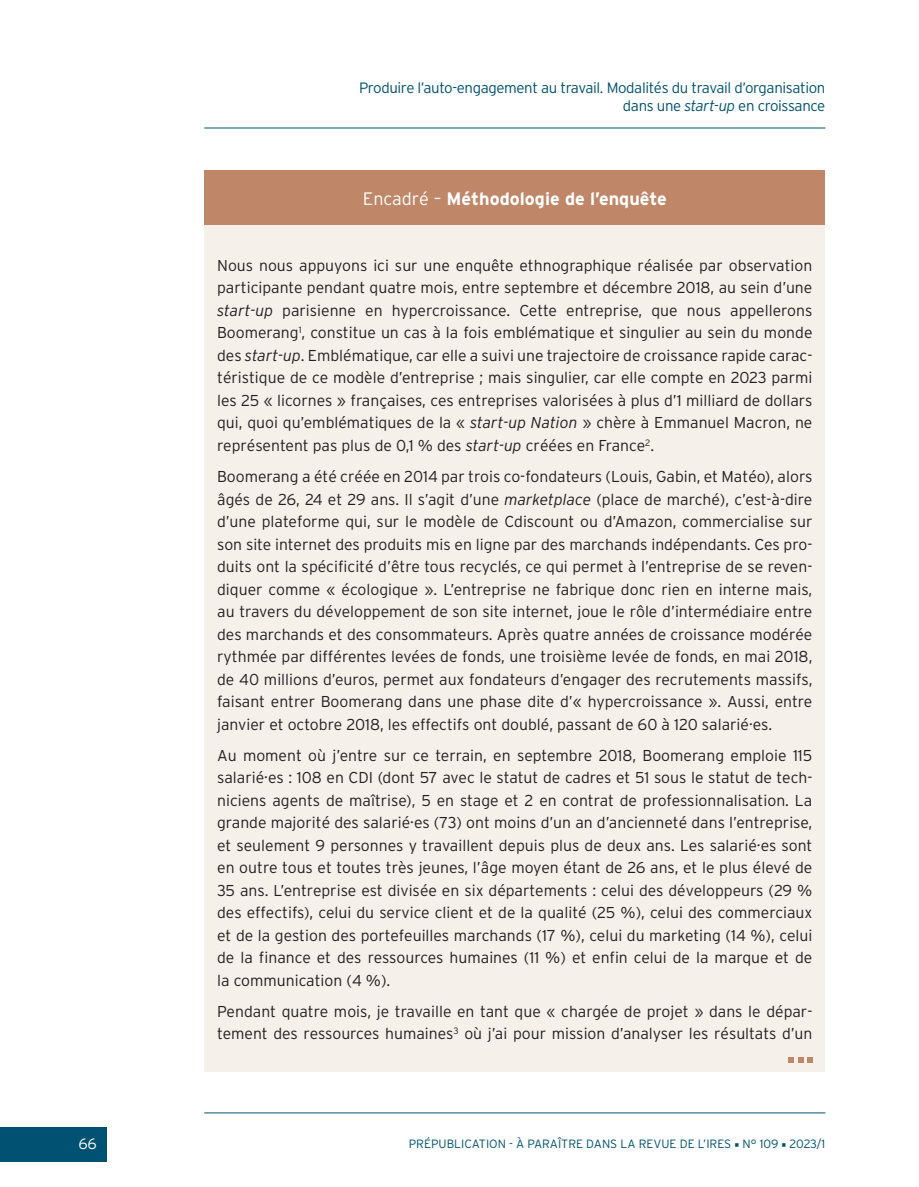
<style>
.page{position:relative;width:919px;height:1187px;background:#fff}
.page>*{position:absolute;margin:0;border:0;box-sizing:border-box;transform-origin:0 0}
.TITRE_ENCADRE{font:700 18px "Interstate";color:#fff}
.ENCADRE{font:300 15.75px/22.5px "Interstate";color:#231f20;text-align:justify}
.t1{font:300 15px/18px "Interstate";letter-spacing:-.025em;color:#015272;text-align:right}
.t2{font:300 15px "Interstate";color:#fff}
.t3{font:300 12px "Interstate";color:#015272}
.s1{font-style:italic}
.s2{font-weight:300}
.s3{font-family:"Minion Pro";font-weight:400}
</style>
<div class="page">
<div style="left:0;top:1127px;width:106px;height:34px;background:#015272"></div>
<hr style="left:204px;top:128px;width:621px;height:1px;background:#015272">
<hr style="left:204px;top:1112px;width:621px;height:1px;background:#015272">
<div style="left:204px;top:170px;width:621px;height:55px;background:#bf8667"></div>
<div style="left:204px;top:225px;width:621px;height:846px;background:#f6f0ea"></div>
<svg style="left:788px;top:1057px;width:24px;height:5px"></svg>
<p class="t1" style="left:359px;top:78px;width:468px">Produire l’auto-engagement au travail. Modalités du travail d’organisation dans une <span class="s1">start-up</span> en croissance</p>
<p class="TITRE_ENCADRE" style="left:363px;top:189px;width:305px"><span class="s2">Encadré –</span> Méthodologie de l’enquête</p>
<p class="ENCADRE" style="left:217px;top:254px;width:596px">Nous nous appuyons ici sur une enquête ethnographique réalisée par observation participante pendant quatre mois, entre septembre et décembre 2018, au sein d’une <span class="s1">start-up</span> parisienne en hypercroissance. Cette entreprise, que nous appellerons Boomerang<sup>1</sup>, constitue un cas à la fois emblématique et singulier au sein du monde des <span class="s1">start-up</span>. Emblématique, car elle a suivi une trajectoire de croissance rapide carac&shy;téristique de ce modèle d’entreprise ; mais singulier, car elle compte en 2023 parmi les 25 « licornes » françaises, ces entreprises valorisées à plus d’1 milliard de dollars qui, quoi qu’emblématiques de la « <span class="s1">start-up Nation</span> » chère à Emmanuel Macron, ne représentent pas plus de 0,1 % des <span class="s1">start-up</span> créées en France<sup>2</sup>.</p>
<p class="ENCADRE" style="left:217px;top:465px;width:596px">Boomerang a été créée en 2014 par trois co-fondateurs (Louis, Gabin, et Matéo), alors âgés de 26, 24 et 29 ans. Il s’agit d’une <span class="s1">marketplace</span> (place de marché), c’est-à-dire d’une plateforme qui, sur le modèle de Cdiscount ou d’Amazon, commercialise sur son site internet des produits mis en ligne par des marchands indépendants. Ces pro&shy;duits ont la spécificité d’être tous recyclés, ce qui permet à l’entreprise de se reven&shy;diquer comme « écologique ». L’entreprise ne fabrique donc rien en interne mais, au travers du développement de son site internet, joue le rôle d’intermédiaire entre des marchands et des consommateurs. Après quatre années de croissance modérée rythmée par différentes levées de fonds, une troisième levée de fonds, en mai 2018, de 40 millions d’euros, permet aux fondateurs d’engager des recrutements massifs, faisant entrer Boomerang dans une phase dite d’« hypercroissance ». Aussi, entre janvier et octobre 2018, les effectifs ont doublé, passant de 60 à 120 salarié·es.</p>
<p class="ENCADRE" style="left:217px;top:743px;width:596px">Au moment où j’entre sur ce terrain, en septembre 2018, Boomerang emploie 115 salarié·es : 108 en CDI (dont 57 avec le statut de cadres et 51 sous le statut de tech&shy;niciens agents de maîtrise), 5 en stage et 2 en contrat de professionnalisation. La grande majorité des salarié·es (73) ont moins d’un an d’ancienneté dans l’entreprise, et seulement 9 personnes y travaillent depuis plus de deux ans. Les salarié·es sont en outre tous et toutes très jeunes, l’âge moyen étant de 26 ans, et le plus élevé de 35 ans. L’entreprise est divisée en six départements : celui des développeurs (29 % des effectifs), celui du service client et de la qualité (25 %), celui des commerciaux et de la gestion des portefeuilles marchands (17 %), celui du marketing (14 %), celui de la finance et des ressources humaines (11 %) et enfin celui de la marque et de la communication (4 %).</p>
<p class="ENCADRE" style="left:217px;top:999px;width:596px">Pendant quatre mois, je travaille en tant que « chargée de projet » dans le dépar&shy;tement des ressources humaines<sup>3</sup> où j’ai pour mission d’analyser les résultats d’un</p>
<p class="t2" style="left:78px;top:1135px;width:20px">66</p>
<p class="t3" style="left:409px;top:1137px;width:418px">PRÉPUBLICATION - À PARAÎTRE DANS LA REVUE DE L’IRES <span class="s3">■</span> N° 109 <span class="s3">■</span> 2023/1</p>
</div>
